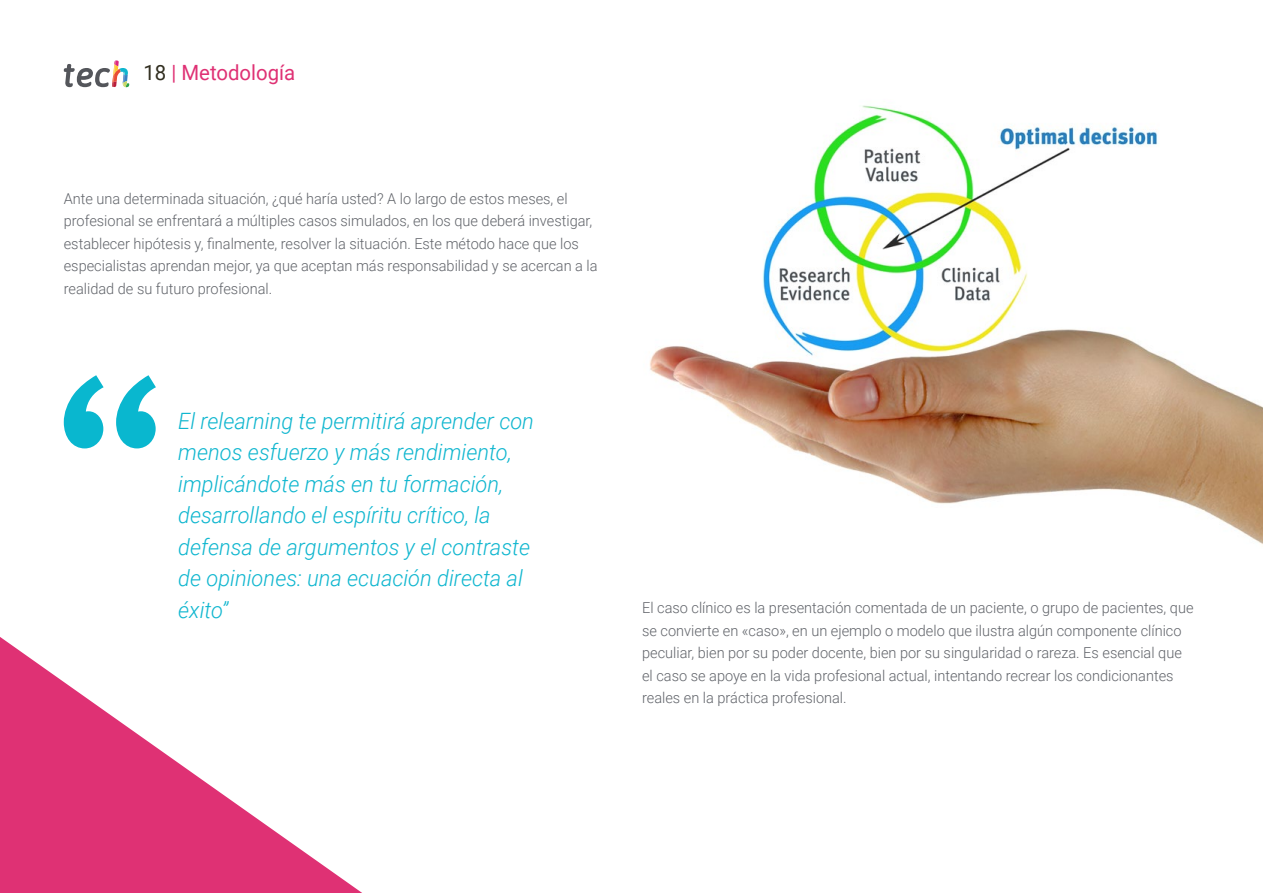
<style>
.page{position:relative;width:1263px;height:893px;background:#fff}
.page>*{position:absolute;margin:0;border:0;box-sizing:border-box;transform-origin:0 0}
.t1{font:italic 300 22.5px/31.5px "Roboto";color:#0fb6cf}
.t2{font:21px "Roboto";color:#df3174}
.t3{font:300 15px/22.5px "Roboto";color:#61646a}
.s1{color:#312e20}
</style>
<div class="page">
<svg style="left:0;top:637px;width:362px;height:256px"></svg>
<svg style="left:64px;top:61px;width:65px;height:27px"></svg>
<img style="left:649px;top:105px;width:614px;height:440px">
<svg style="left:64px;top:375px;width:92px;height:73px"></svg>
<h2 class="t2" style="left:144px;top:57px;width:153px"><span class="s1">18</span> | Metodología</h2>
<p class="t3" style="left:64px;top:187px;width:535px">Ante una determinada situación, ¿qué haría usted? A lo largo de estos meses, el profesional se enfrentará a múltiples casos simulados, en los que deberá investigar, establecer hipótesis y, finalmente, resolver la situación. Este método hace que los especialistas aprendan mejor, ya que aceptan más responsabilidad y se acercan a la realidad de su futuro profesional.</p>
<h1 class="t1" style="left:178px;top:404px;width:357px">El relearning te permitirá aprender con menos esfuerzo y más rendimiento, implicándote más en tu formación, desarrollando el espíritu crítico, la defensa de argumentos y el contraste de opiniones: una ecuación directa al éxito”</h1>
<p class="t3" style="left:642px;top:596px;width:553px">El caso clínico es la presentación comentada de un paciente, o grupo de pacientes, que se convierte en «caso», en un ejemplo o modelo que ilustra algún componente clínico peculiar, bien por su poder docente, bien por su singularidad o rareza. Es esencial que el caso se apoye en la vida profesional actual, intentando recrear los condicionantes reales en la práctica profesional.</p>
</div>
